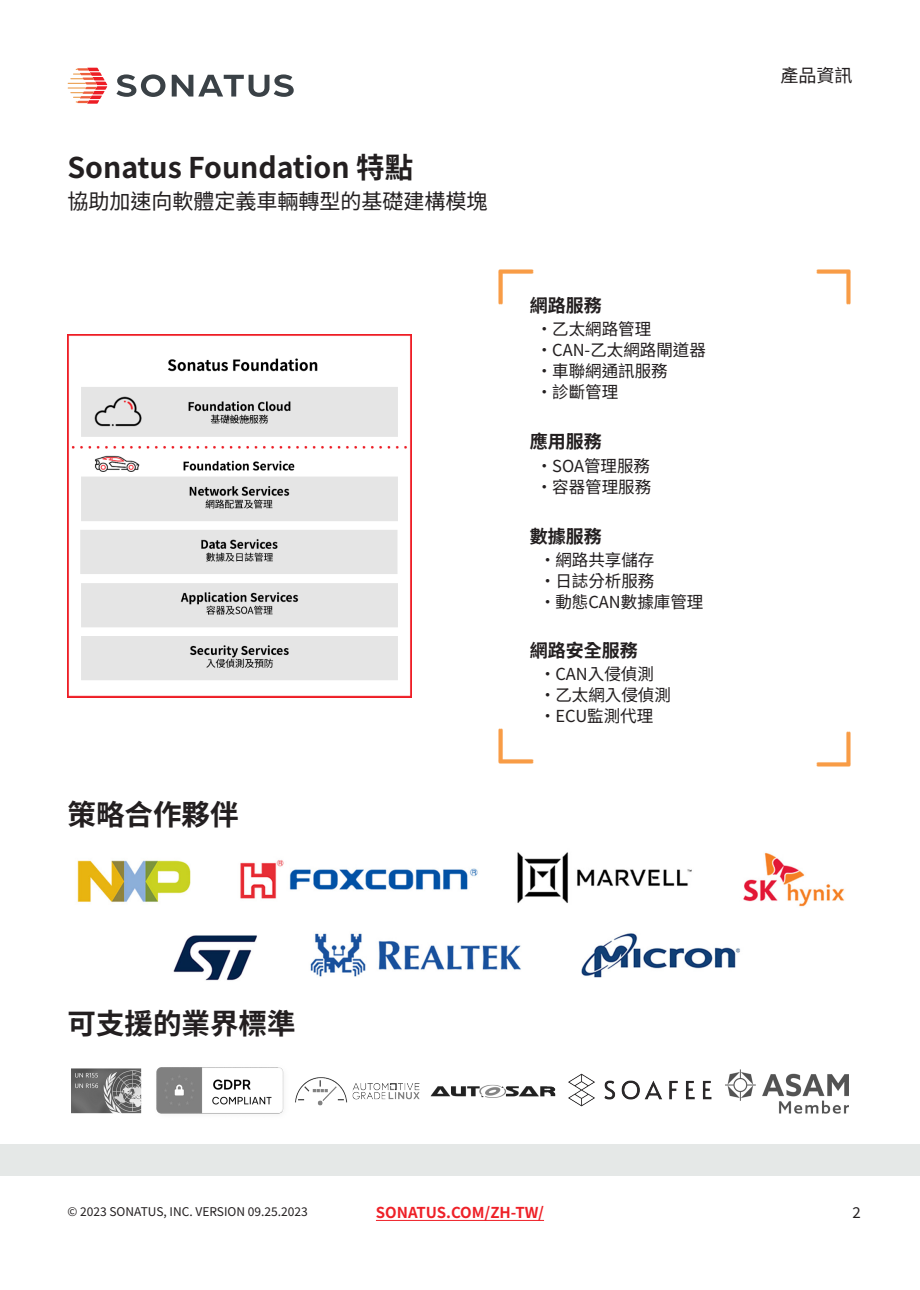
<style>
.page{position:relative;width:920px;height:1290px;background:#fff}
.page>*{position:absolute;margin:0;border:0;box-sizing:border-box;transform-origin:0 0}
.t1{font:100 28.5px "Noto Sans TC";color:#231f20}
.t2{font:100 21px "Noto Sans TC";color:#231f20}
.t3{font:100 18px "Noto Sans TC";color:#231f20}
.t4{font:100 16.5px "Noto Sans TC";color:#231f20}
.t5{font:100 15px "Noto Sans TC";color:#ee2027}
.t6{font:100 15px "Noto Sans TC";color:#231f20}
.t7{font:100 12px "Noto Sans TC";color:#231f20}
</style>
<div class="page">
<svg style="left:116px;top:74px;width:49px;height:23px"></svg>
<svg style="left:172px;top:74px;width:122px;height:23px"></svg>
<svg style="left:68px;top:68px;width:39px;height:36px"></svg>
<div style="left:0;top:1145px;width:920px;height:31px;background:#e5e8e7"></div>
<hr style="left:376px;top:1220px;width:168px;height:1px;background:#ee2027">
<img style="left:498px;top:728px;width:35px;height:35px">
<img style="left:816px;top:731px;width:35px;height:35px">
<img style="left:498px;top:270px;width:35px;height:35px">
<img style="left:816px;top:270px;width:35px;height:35px">
<img style="left:67px;top:334px;width:344px;height:363px">
<img style="left:77px;top:852px;width:768px;height:129px">
<img style="left:72px;top:1067px;width:776px;height:47px">
<p class="t1" style="left:68px;top:152px;width:347px">Sonatus Foundation 特點</p>
<p class="t2" style="left:68px;top:190px;width:421px">協助加速向軟體定義車輛轉型的基礎建構模塊</p>
<p class="t1" style="left:68px;top:798px;width:172px">策略合作夥伴</p>
<p class="t3" style="left:530px;top:295px;width:73px">網路服務</p>
<p class="t4" style="left:536px;top:320px;width:117px">• 乙太網路管理</p>
<p class="t4" style="left:536px;top:341px;width:171px">• CAN-乙太網路閘道器</p>
<p class="t4" style="left:536px;top:362px;width:133px">• 車聯網通訊服務</p>
<p class="t4" style="left:536px;top:383px;width:84px">• 診斷管理</p>
<p class="t3" style="left:530px;top:432px;width:73px">應用服務</p>
<p class="t4" style="left:536px;top:456px;width:115px">• SOA管理服務</p>
<p class="t4" style="left:536px;top:477px;width:117px">• 容器管理服務</p>
<p class="t3" style="left:530px;top:526px;width:73px">數據服務</p>
<p class="t4" style="left:539px;top:551px;width:117px">• 網路共享儲存</p>
<p class="t4" style="left:539px;top:572px;width:117px">• 日誌分析服務</p>
<p class="t4" style="left:539px;top:593px;width:166px">• 動態CAN數據庫管理</p>
<p class="t3" style="left:530px;top:640px;width:109px">網路安全服務</p>
<p class="t4" style="left:539px;top:665px;width:116px">• CAN入侵偵測</p>
<p class="t4" style="left:539px;top:686px;width:133px">• 乙太網入侵偵測</p>
<p class="t4" style="left:539px;top:707px;width:115px">• ECU監測代理</p>
<p class="t1" style="left:68px;top:1007px;width:229px">可支援的業界標準</p>
<p class="t3" style="left:780px;top:65px;width:73px">產品資訊</p>
<p class="t7" style="left:68px;top:1205px;width:242px">© 2023 SONATUS, INC. VERSION 09.25.2023</p>
<p class="t5" style="left:376px;top:1204px;width:170px">SONATUS.COM/ZH-TW/</p>
<p class="t6" style="left:852px;top:1204px;width:10px">2</p>
</div>
